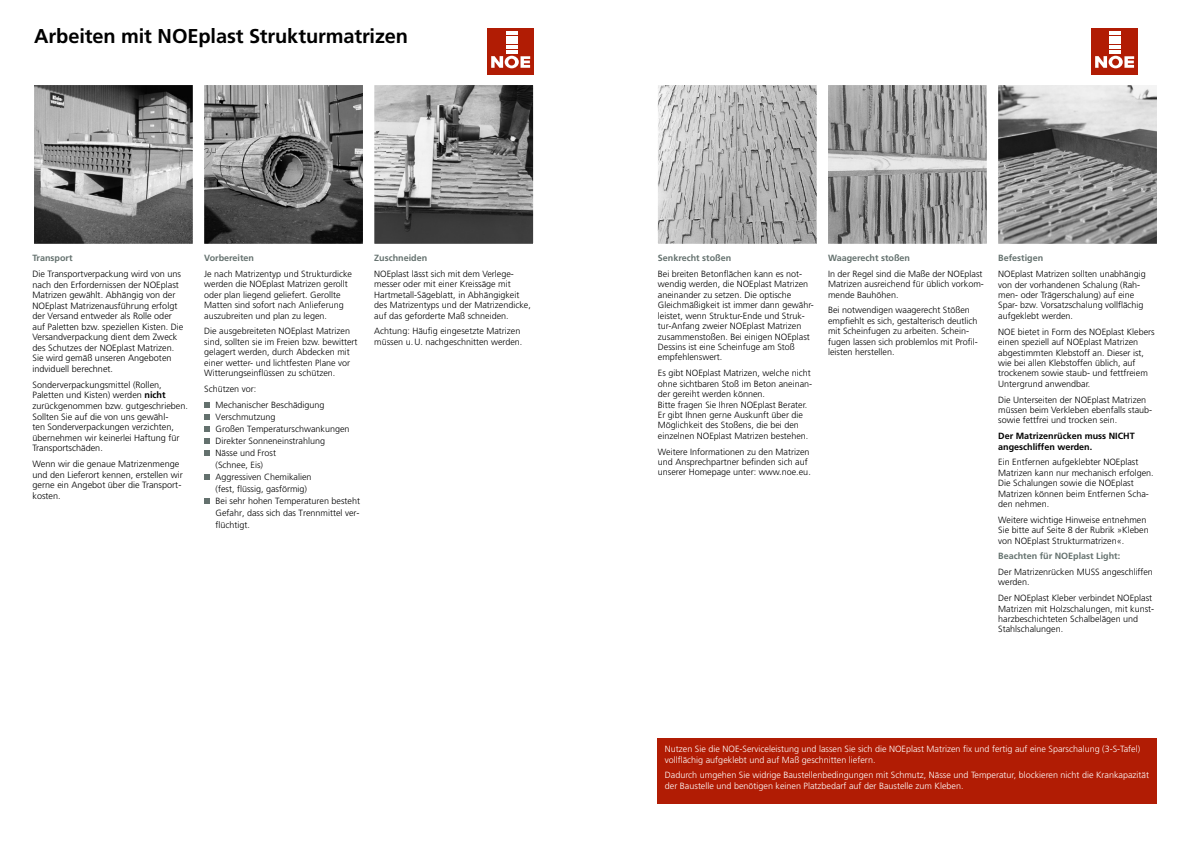
<style>
.page{position:relative;width:1191px;height:842px;background:#fff}
.page>*{position:absolute;margin:0;border:0;box-sizing:border-box;transform-origin:0 0}
.t1{font:700 20px "Frutiger LT Pro";letter-spacing:-.01em;color:#000}
.t2{font:300 9.1px/10.6px "Frutiger LT Pro";color:#000}
.t3{font:300 9px/10.4px "Frutiger LT Pro";color:#000}
.t4{font:300 9px/10.4px "Frutiger LT Pro";color:#fff}
.t5{font:700 9px "Frutiger LT Pro";color:#64716e}
.t6{font:700 9px/10.4px "Frutiger LT Pro";color:#000}
.s1{font-weight:700}
</style>
<div class="page">
<svg style="left:34px;top:85px;width:500px;height:159px;background:#828282"></svg>
<svg style="left:657px;top:85px;width:160px;height:159px;background:#b3b3b3"></svg>
<svg style="left:828px;top:85px;width:159px;height:159px;background:#9c9c9c"></svg>
<svg style="left:998px;top:85px;width:159px;height:159px;background:#949494"></svg>
<div style="left:487px;top:28px;width:47px;height:46px;background:#b11c04"></div>
<svg style="left:491px;top:56px;width:39px;height:12px"></svg>
<hr style="left:506px;top:50px;width:11px;height:4px;background:#fff">
<hr style="left:506px;top:45px;width:11px;height:4px;background:#fff">
<hr style="left:506px;top:40px;width:11px;height:4px;background:#fff">
<hr style="left:506px;top:36px;width:11px;height:4px;background:#fff">
<hr style="left:506px;top:31px;width:11px;height:4px;background:#fff">
<div style="left:1091px;top:28px;width:46px;height:46px;background:#b11c04"></div>
<svg style="left:1095px;top:56px;width:39px;height:12px"></svg>
<hr style="left:1110px;top:50px;width:11px;height:4px;background:#fff">
<hr style="left:1110px;top:45px;width:11px;height:4px;background:#fff">
<hr style="left:1110px;top:40px;width:11px;height:4px;background:#fff">
<hr style="left:1110px;top:36px;width:11px;height:4px;background:#fff">
<hr style="left:1110px;top:31px;width:11px;height:4px;background:#fff">
<svg style="left:204px;top:402px;width:6px;height:6px"></svg>
<svg style="left:204px;top:414px;width:6px;height:6px"></svg>
<svg style="left:204px;top:426px;width:6px;height:6px"></svg>
<svg style="left:204px;top:438px;width:6px;height:6px"></svg>
<svg style="left:204px;top:450px;width:6px;height:6px"></svg>
<svg style="left:204px;top:474px;width:6px;height:6px"></svg>
<svg style="left:204px;top:498px;width:6px;height:6px"></svg>
<div style="left:658px;top:738px;width:499px;height:66px;background:#b11c04"></div>
<h1 class="t1" style="left:34px;top:24px;width:375px">Arbeiten mit NOEplast Strukturmatrizen</h1>
<p class="t5" style="left:32px;top:253px;width:42px">Transport</p>
<p class="t2" style="left:32px;top:269px;width:153px">Die Transportverpackung wird von uns nach den Erfordernissen der NOEplast Matrizen gewählt. Abhängig von der NOEplast Matrizenausführung erfolgt der Versand entweder als Rolle oder auf Paletten bzw. speziellen Kisten. Die Versandverpackung dient dem Zweck des Schutzes der NOEplast Matrizen.<br>Sie wird gemäß unseren Angeboten indviduell berechnet.</p>
<p class="t2" style="left:32px;top:379px;width:157px">Sonderverpackungsmittel (Rollen, Paletten und Kisten) werden <span class="s1">nicht </span>zurückgenommen bzw. gutgeschrieben.<br>Sollten Sie auf die von uns gewähl-<br>ten Sonderverpackungen verzichten, übernehmen wir keinerlei Haftung für Transportschäden.</p>
<p class="t2" style="left:32px;top:459px;width:152px">Wenn wir die genaue Matrizenmenge und den Lieferort kennen, erstellen wir gerne ein Angebot über die Transport&shy;kosten.</p>
<p class="t5" style="left:204px;top:253px;width:51px">Vorbereiten</p>
<p class="t3" style="left:204px;top:269px;width:149px">Je nach Matrizentyp und Strukturdicke werden die NOEplast Matrizen gerollt oder plan liegend geliefert. Gerollte Matten sind sofort nach Anlieferung auszubreiten und plan zu legen.</p>
<p class="t3" style="left:204px;top:326px;width:155px">Die ausgebreiteten NOEplast Matrizen sind, sollten sie im Freien bzw. bewittert gelagert werden, durch Abdecken mit einer wetter- und lichtfesten Plane vor Witterungseinflüssen zu schützen.</p>
<p class="t3" style="left:215px;top:381px;width:111px;line-height:16.2px;text-indent:-11px">Schützen vor:<br>Mechanischer Beschädigung</p>
<p class="t3" style="left:215px;top:411px;width:146px;line-height:12px">Verschmutzung<br>Großen Temperaturschwankungen<br>Direkter Sonneneinstrahlung<br>Nässe und Frost<br>(Schnee, Eis)<br>Aggressiven Chemikalien<br>(fest, flüssig, gasförmig)<br>Bei sehr hohen Temperaturen besteht<br>Gefahr, dass sich das Trennmittel ver&shy;flüchtigt.</p>
<p class="t5" style="left:374px;top:253px;width:55px">Zuschneiden</p>
<p class="t3" style="left:374px;top:269px;width:158px">NOEplast lässt sich mit dem Verlege&shy;messer oder mit einer Kreissäge mit Hartmetall-Sägeblatt, in Abhängigkeit des Matrizentyps und der Matrizendicke, auf das geforderte Maß schneiden.</p>
<p class="t3" style="left:374px;top:326px;width:150px">Achtung: Häufig eingesetzte Matrizen müssen u.U. nachgeschnitten werden.</p>
<p class="t5" style="left:658px;top:253px;width:75px">Senkrecht stoßen</p>
<p class="t3" style="left:658px;top:269px;width:158px">Bei breiten Betonflächen kann es not&shy;wendig werden, die NOEplast Matrizen aneinander zu setzen. Die optische Gleichmäßigkeit ist immer dann gewähr&shy;leistet, wenn Struktur-Ende und Struk&shy;tur-Anfang zweier NOEplast Matrizen zusammenstoßen. Bei einigen NOEplast Dessins ist eine Scheinfuge am Stoß empfehlenswert.</p>
<p class="t3" style="left:658px;top:368px;width:156px">Es gibt NOEplast Matrizen, welche nicht ohne sichtbaren Stoß im Beton aneinan&shy;der gereiht werden können.<br>Bitte fragen Sie Ihren NOEplast Berater.<br>Er gibt Ihnen gerne Auskunft über die Möglichkeit des Stoßens, die bei den einzelnen NOEplast Matrizen bestehen.</p>
<p class="t3" style="left:658px;top:446px;width:154px">Weitere Informationen zu den Matrizen und Ansprechpartner befinden sich auf unserer Homepage unter: www.noe.eu.</p>
<p class="t5" style="left:828px;top:253px;width:84px">Waagerecht stoßen</p>
<p class="t3" style="left:828px;top:269px;width:157px">In der Regel sind die Maße der NOEplast<br>Matrizen ausreichend für üblich vorkom&shy;mende Bauhöhen.</p>
<p class="t3" style="left:828px;top:305px;width:151px">Bei notwendigen waagerecht Stößen empfiehlt es sich, gestalterisch deutlich mit Scheinfugen zu arbeiten. Schein&shy;fugen lassen sich problemlos mit Profil&shy;leisten herstellen.</p>
<p class="t5" style="left:998px;top:253px;width:47px">Befestigen</p>
<p class="t3" style="left:998px;top:269px;width:149px">NOEplast Matrizen sollten unabhängig von der vorhandenen Schalung (Rah&shy;men- oder Trägerschalung) auf eine Spar- bzw. Vorsatzschalung vollflächig aufgeklebt werden.</p>
<p class="t3" style="left:998px;top:326px;width:158px">NOE bietet in Form des NOEplast Klebers einen speziell auf NOEplast Matrizen abgestimmten Klebstoff an. Dieser ist, wie bei allen Klebstoffen üblich, auf trockenem sowie staub- und fettfreiem Untergrund anwendbar.</p>
<p class="t3" style="left:998px;top:394px;width:155px">Die Unterseiten der NOEplast Matrizen müssen beim Verkleben ebenfalls staub&shy;sowie fettfrei und trocken sein.</p>
<p class="t6" style="left:998px;top:431px;width:138px">Der Matrizenrücken muss NICHT angeschliffen werden.</p>
<p class="t3" style="left:998px;top:457px;width:157px">Ein Entfernen aufgeklebter NOEplast<br>Matrizen kann nur mechanisch erfolgen.<br>Die Schalungen sowie die NOEplast<br>Matrizen können beim Entfernen Scha&shy;den nehmen.</p>
<p class="t3" style="left:998px;top:514px;width:152px">Weitere wichtige Hinweise entnehmen<br>Sie bitte auf Seite 8 der Rubrik »Kleben von NOEplast Strukturmatrizen«.</p>
<p class="t5" style="left:998px;top:551px;width:124px">Beachten für NOEplast Light:</p>
<p class="t3" style="left:998px;top:567px;width:156px">Der Matrizenrücken MUSS angeschliffen werden.</p>
<p class="t3" style="left:998px;top:593px;width:158px">Der NOEplast Kleber verbindet NOEplast Matrizen mit Holzschalungen, mit kunst&shy;harzbeschichteten Schalbelägen und Stahlschalungen.</p>
<p class="t4" style="left:665px;top:744px;width:477px">Nutzen Sie die NOE-Serviceleistung und lassen Sie sich die NOEplast Matrizen fix und fertig auf eine Sparschalung (3-S-Tafel) vollflächig aufgeklebt und auf Maß geschnitten liefern.</p>
<p class="t4" style="left:665px;top:770px;width:485px">Dadurch umgehen Sie widrige Baustellenbedingungen mit Schmutz, Nässe und Temperatur, blockieren nicht die Krankapazität der Baustelle und benötigen keinen Platzbedarf auf der Baustelle zum Kleben.</p>
</div>
